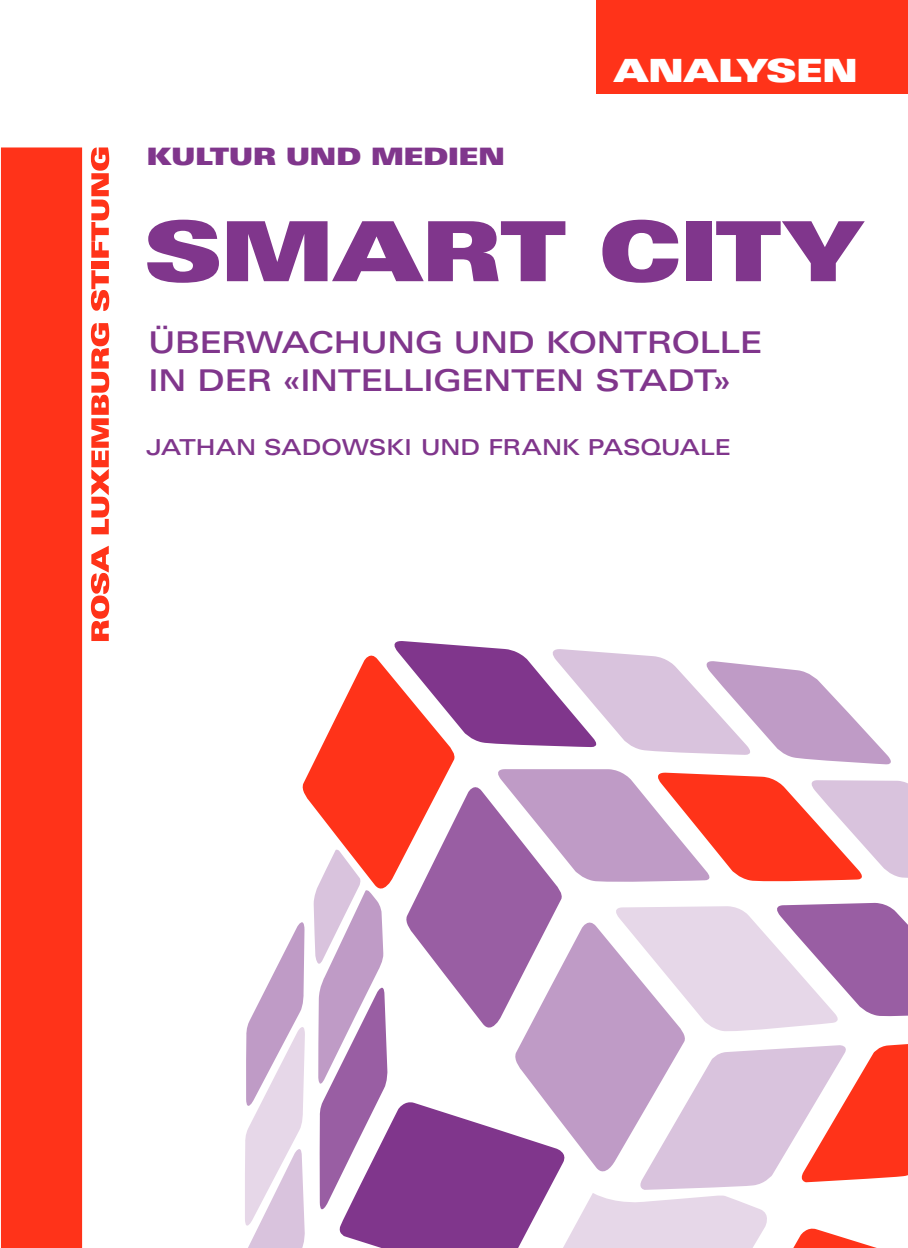
<style>
.page{position:relative;width:908px;height:1248px;background:#fff}
.page>*{position:absolute;margin:0;border:0;box-sizing:border-box;transform-origin:0 0}
.t1{font:83px "Linotype Univers Extd X Black";letter-spacing:-.005em;color:#80368c}
.t2{font:32px "Linotype Univers Extd X Black";color:#fff}
.t3{font:500 30px/38px "Linotype Univers Extd";letter-spacing:-.005em;color:#80368c}
.t4{font:24px "Linotype Univers Extd X Black";color:#80368c}
.t5{font:500 22px "Linotype Univers Extd";color:#80368c}
</style>
<div class="page">
<svg style="left:245px;top:641px;width:662px;height:606px"></svg>
<svg style="left:91px;top:545px;width:18px;height:96px"></svg>
<svg style="left:91px;top:323px;width:18px;height:211px"></svg>
<svg style="left:91px;top:270px;width:18px;height:41px"></svg>
<div style="left:91px;top:261px;width:18px;height:7px;background:#ff3319"></div>
<svg style="left:91px;top:147px;width:18px;height:111px"></svg>
<div style="left:596px;top:0;width:311px;height:94px;background:#ff3319"></div>
<div style="left:1px;top:147px;width:81px;height:1100px;background:#ff3319"></div>
<p class="t4" style="left:147px;top:142px;width:359px">KULTUR UND MEDIEN</p>
<p class="t2" style="left:613px;top:51px;width:245px">ANALYSEN</p>
<h1 class="t1" style="left:145px;top:202px;width:94px">SMA</h1>
<h1 class="t1" style="left:422px;top:202px;width:441px">RT CITY</h1>
<p class="t3" style="left:148px;top:323px;width:615px">ÜBERWACHUNG UND KONTROLLE<br>IN DER «INTELLIGENTEN STADT»</p>
<p class="t5" style="left:146px;top:434px;width:586px">JATHAN SADOWS KI UND FRANK PASQUALE</p>
</div>
